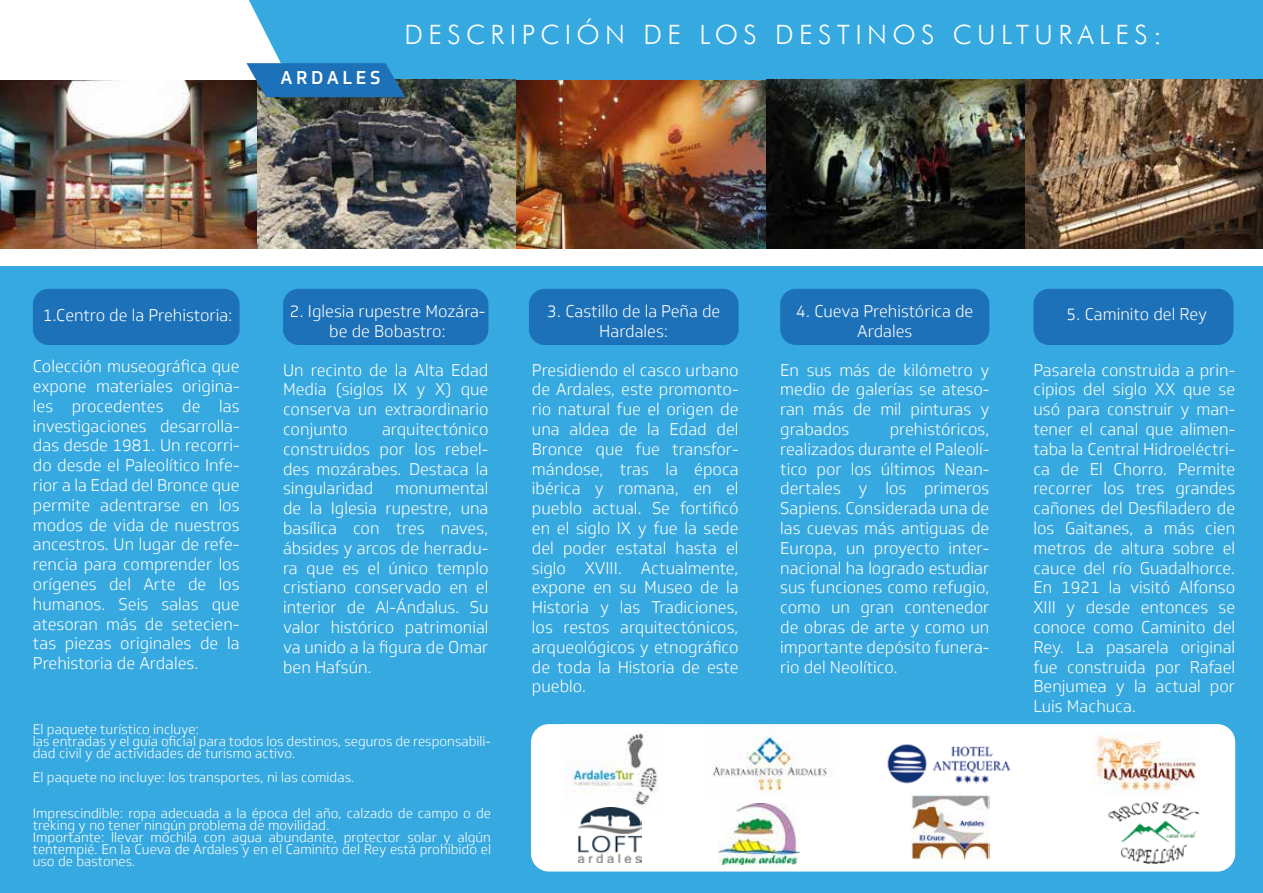
<style>
.page{position:relative;width:1263px;height:893px;background:#fff}
.page>*{position:absolute;margin:0;border:0;box-sizing:border-box;transform-origin:0 0}
.t1{font:300 26.7px "Futura BT";letter-spacing:.2em;color:#fff}
.t2{font:500 18px "Soleto Trial";letter-spacing:.2em;color:#fff}
.t3{font:300 16.5px/19.8px "Soleto Trial";color:#fff;text-align:justify}
.t4{font:300 13.5px/12px "Soleto Trial";color:#fff}
</style>
<div class="page">
<div style="left:0;top:266px;width:1263px;height:627px;background:#36a9e1"></div>
<div style="left:249px;top:0;width:1014px;height:80px;background:#36a9e1"></div>
<img style="left:1024px;top:80px;width:239px;height:168px">
<img style="left:515px;top:80px;width:252px;height:168px">
<img style="left:0;top:80px;width:515px;height:168px">
<img style="left:767px;top:80px;width:257px;height:168px">
<div style="left:531px;top:724px;width:704px;height:148px;background:#fff;border-radius:18px"></div>
<svg style="left:246px;top:63px;width:159px;height:34px;background:#2472b2"></svg>
<div style="left:33px;top:289px;width:207px;height:56px;background:#1d71b8;border-radius:16px"></div>
<div style="left:283px;top:289px;width:205px;height:56px;background:#1d71b8;border-radius:16px"></div>
<div style="left:529px;top:289px;width:210px;height:56px;background:#1d71b8;border-radius:16px"></div>
<div style="left:780px;top:289px;width:209px;height:56px;background:#1d71b8;border-radius:16px"></div>
<div style="left:1033px;top:289px;width:200px;height:56px;background:#1d71b8;border-radius:16px"></div>
<img style="left:712px;top:726px;width:121px;height:69px">
<img style="left:1108px;top:801px;width:93px;height:63px">
<img style="left:564px;top:733px;width:94px;height:73px">
<img style="left:911px;top:794px;width:78px;height:66px">
<img style="left:887px;top:744px;width:124px;height:40px">
<img style="left:1091px;top:733px;width:106px;height:61px">
<img style="left:718px;top:803px;width:81px;height:61px">
<img style="left:578px;top:807px;width:64px;height:56px">
<p class="t2" style="left:281px;top:66px;width:102px">ARDALES</p>
<h1 class="t1" style="left:404px;top:18px;width:759px">DESCRIPCIÓN DE LOS DESTINOS CULTURALES:</h1>
<p class="t3" style="left:43px;top:305px;width:191px">1.Centro de la Prehistoria:</p>
<p class="t3" style="left:290px;top:301px;width:197px;text-align:center">2. Iglesia rupestre Mozára&shy;be de Bobastro:</p>
<p class="t3" style="left:547px;top:301px;width:175px;text-align:center">3. Castillo de la Peña de<br>Hardales:</p>
<p class="t3" style="left:796px;top:301px;width:179px;text-align:center">4. Cueva Prehistórica de<br>Ardales</p>
<p class="t3" style="left:1066px;top:305px;width:142px">5. Caminito del Rey</p>
<p class="t3" style="left:33px;top:357px;width:208px">Colección museográfica que expone materiales origina&shy;les procedentes de las investigaciones desarrolla&shy;das desde 1981. Un recorri&shy;do desde el Paleolítico Infe&shy;rior a la Edad del Bronce que permite adentrarse en los modos de vida de nuestros ancestros. Un lugar de refe&shy;rencia para comprender los orígenes del Arte de los humanos. Seis salas que atesoran más de setecien&shy;tas piezas originales de la Prehistoria de Ardales.</p>
<p class="t3" style="left:532px;top:360px;width:208px">Presidiendo el casco urbano de Ardales, este promonto&shy;rio natural fue el origen de una aldea de la Edad del Bronce que fue transfor&shy;mándose, tras la época ibérica y romana, en el pueblo actual. Se fortificó en el siglo IX y fue la sede del poder estatal hasta el siglo XVIII. Actualmente, expone en su Museo de la Historia y las Tradiciones, los restos arquitectónicos, arqueológicos y etnográfico de toda la Historia de este pueblo.</p>
<p class="t3" style="left:283px;top:360px;width:207px">Un recinto de la Alta Edad Media (siglos IX y X) que conserva un extraordinario conjunto</p>
<p class="t3" style="left:283px;top:419px;width:207px;text-indent:99px">arquitectónico construidos por los rebel&shy;des mozárabes. Destaca la singularidad</p>
<p class="t3" style="left:283px;top:479px;width:207px;text-indent:112px">monumental de la Iglesia rupestre, una basílica con tres naves, ábsides y arcos de herradu&shy;ra que es el único templo cristiano conservado en el interior de Al-Ándalus. Su valor histórico patrimonial va unido a la figura de Omar ben Hafsún.</p>
<p class="t4" style="left:33px;top:723px;width:460px">El paquete turístico incluye:<br>las entradas y el guía oficial para todos los destinos, seguros de responsabili&shy;dad civil y de actividades de turismo activo.</p>
<p class="t4" style="left:33px;top:771px;width:323px">El paquete no incluye: los transportes, ni las comidas.</p>
<p class="t4" style="left:33px;top:807px;width:460px">Imprescindible: ropa adecuada a la época del año, calzado de campo o de treking y no tener ningún problema de movilidad.<br>Importante: llevar mochila con agua abundante, protector solar y algún tentempié. En la Cueva de Ardales y en el Caminito del Rey está prohibido el uso de bastones.</p>
<p class="t3" style="left:780px;top:360px;width:211px">En sus más de kilómetro y medio de galerías se ateso&shy;ran más de mil pinturas y grabados</p>
<p class="t3" style="left:780px;top:419px;width:211px;text-indent:110px">prehistóricos, realizados durante el Paleolí&shy;tico por los últimos Nean&shy;dertales y los primeros Sapiens. Considerada una de las cuevas más antiguas de Europa, un proyecto inter&shy;nacional ha logrado estudiar sus funciones como refugio, como un gran contenedor de obras de arte y como un importante depósito funera&shy;rio del Neolítico.</p>
<p class="t3" style="left:1033px;top:360px;width:203px">Pasarela construida a prin&shy;cipios del siglo XX que se usó para construir y man&shy;tener el canal que alimen&shy;taba la Central Hidroeléctri&shy;ca de El Chorro. Permite recorrer los tres grandes cañones del Desfiladero de los Gaitanes, a más cien metros de altura sobre el cauce del río Guadalhorce.<br>En 1921 la visitó Alfonso XIII y desde entonces se conoce como Caminito del Rey. La pasarela original fue construida por Rafael Benjumea y la actual por Luis Machuca.</p>
</div>
